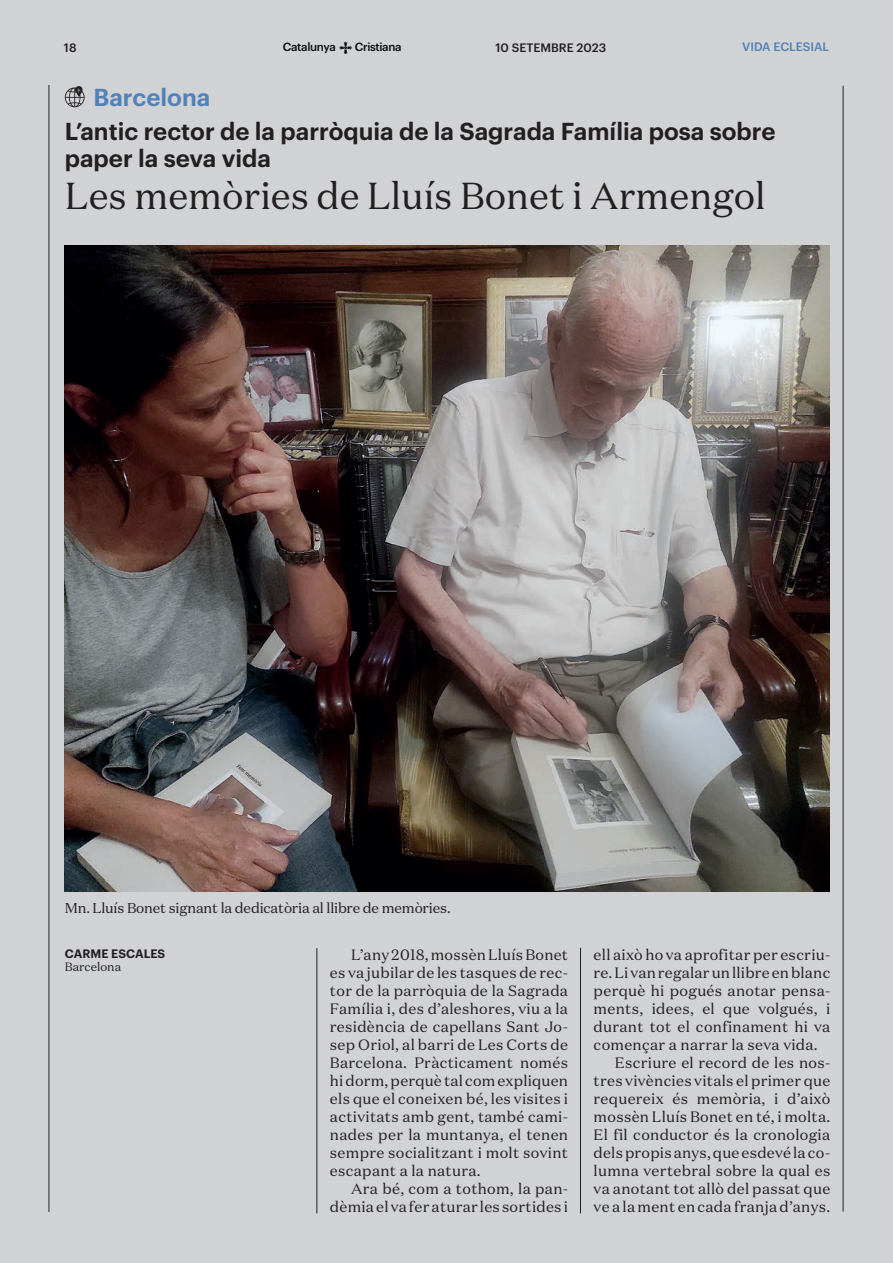
<style>
.page{position:relative;width:893px;height:1263px;background:#d1d2d4}
.page>*{position:absolute;margin:0;border:0;box-sizing:border-box;transform-origin:0 0}
.t1{font:37.5px "Domaine Text";color:#231f20}
.t2{font:600 24px/27px "Graphik";color:#231f20}
.t3{font:600 24px "Graphik";color:#5181b8}
.t4{font:15px/18px "Domaine Text";letter-spacing:.02em;color:#231f20;text-align:justify}
.t5{font:14.25px "Domaine Text";letter-spacing:-.01em;color:#231f20}
.t6{font:500 12px "Graphik";color:#231f20}
.t7{font:500 12px "Graphik";color:#5181b8}
.t8{font:600 12px "Graphik";letter-spacing:.005em;color:#231f20}
.t9{font:12px "Domaine Text";color:#231f20}
.t10{font:500 11.55px "Graphik";letter-spacing:-.03em;color:#07090c}
</style>
<div class="page">
<hr style="left:49px;top:85px;width:1px;height:1127px;background:#231f20">
<svg style="left:339px;top:42px;width:13px;height:12px"></svg>
<hr style="left:843px;top:86px;width:1px;height:1126px;background:#231f20">
<hr style="left:317px;top:948px;width:1px;height:265px;background:#231f20">
<svg style="left:65px;top:86px;width:20px;height:21px"></svg>
<hr style="left:580px;top:948px;width:1px;height:265px;background:#231f20">
<img style="left:65px;top:246px;width:764px;height:645px">
<p class="t6" style="left:64px;top:38px;width:14px">18</p>
<p class="t10" style="left:283px;top:38px;width:54px">Catalunya</p>
<p class="t10" style="left:355px;top:38px;width:48px">Cristiana</p>
<p class="t6" style="left:495px;top:38px;width:112px">10 SETEMBRE 2023</p>
<p class="t7" style="left:742px;top:38px;width:89px">VIDA ECLESIAL</p>
<h2 class="t3" style="left:94px;top:79px;width:118px">Barcelona</h2>
<h2 class="t2" style="left:65px;top:116px;width:712px">L’antic rector de la parròquia de la Sagrada Família posa sobre paper la seva vida</h2>
<h1 class="t1" style="left:65px;top:172px;width:702px">Les memòries de Lluís Bonet i Armengol</h1>
<p class="t5" style="left:65px;top:899px;width:387px">Mn. Lluís Bonet signant la dedicatòria al llibre de memòries.</p>
<p class="t8" style="left:65px;top:944px;width:102px">CARME ESCALES</p>
<p class="t9" style="left:65px;top:959px;width:58px">Barcelona</p>
<p class="t4" style="left:330px;top:945px;width:240px;text-indent:21px">L’any 2018, mossèn Lluís Bonet es va jubilar de les tasques de rec&shy;tor de la parròquia de la Sagrada Família i, des d’aleshores, viu a la residència de capellans Sant Jo&shy;sep Oriol, al barri de Les Corts de Barcelona. Pràcticament només hi dorm, perquè tal com expliquen els que el coneixen bé, les visites i activitats amb gent, també cami&shy;nades per la muntanya, el tenen sempre socialitzant i molt sovint escapant a la natura.</p>
<p class="t4" style="left:330px;top:1179px;width:240px;text-align:right">Ara bé, com a tothom, la pan&shy;dèmia el va fer aturar les sortides i</p>
<p class="t4" style="left:594px;top:945px;width:238px">ell això ho va aprofitar per escriu-</p>
<p class="t4" style="left:594px;top:963px;width:238px">re. Li van regalar un llibre en blanc</p>
<p class="t4" style="left:594px;top:981px;width:238px">perquè hi pogués anotar pensa-</p>
<p class="t4" style="left:594px;top:999px;width:238px">ments, idees, el que volgués, i</p>
<p class="t4" style="left:594px;top:1017px;width:238px">durant tot el confinament hi va</p>
<p class="t4" style="left:594px;top:1035px;width:226px">començar a narrar la seva vida.</p>
<p class="t4" style="left:615px;top:1053px;width:217px">Escriure el record de les nos-</p>
<p class="t4" style="left:594px;top:1071px;width:238px">tres vivències vitals el primer que</p>
<p class="t4" style="left:594px;top:1089px;width:238px">requereix és memòria, i d’això</p>
<p class="t4" style="left:594px;top:1107px;width:238px">mossèn Lluís Bonet en té, i molta.</p>
<p class="t4" style="left:594px;top:1125px;width:238px">El fil conductor és la cronologia</p>
<p class="t4" style="left:594px;top:1143px;width:238px">dels propis anys, que esdevé la co-</p>
<p class="t4" style="left:594px;top:1161px;width:238px">lumna vertebral sobre la qual es</p>
<p class="t4" style="left:594px;top:1179px;width:238px">va anotant tot allò del passat que</p>
<p class="t4" style="left:594px;top:1197px;width:238px">ve a la ment en cada franja d’anys.</p>
</div>
